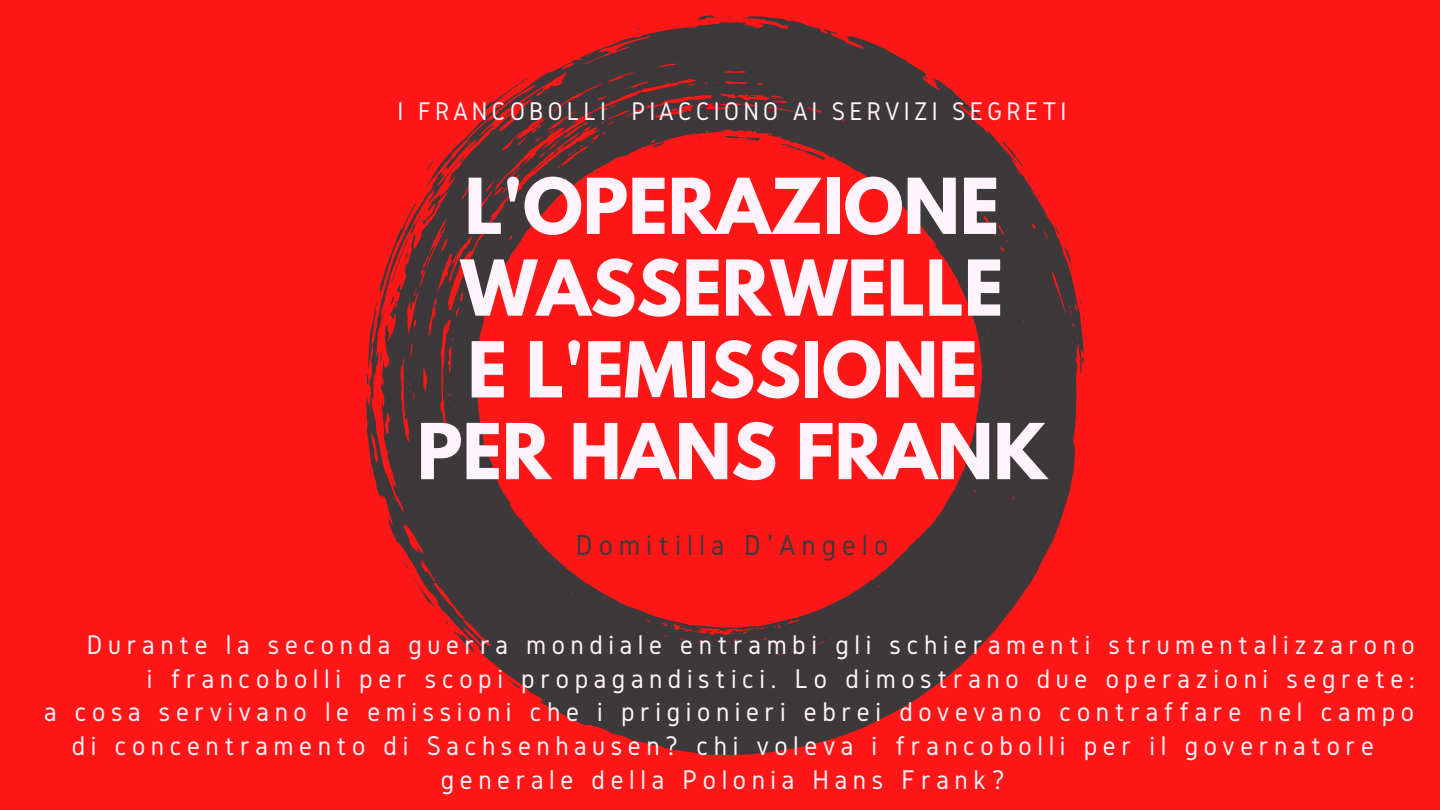
<style>
.page{position:relative;width:1440px;height:810px;background:#ff1616}
.page>*{position:absolute;margin:0;border:0;box-sizing:border-box;transform-origin:0 0}
.t1{font:700 68.2px/81.8px "League Spartan";color:#fff4fb;text-align:center}
.t2{font:30.1px "Gidole";letter-spacing:.2em;color:#3d393b}
.t3{font:28.1px "Gidole";letter-spacing:.2em;color:#fff4fb}
.t4{font:26.5px "Gidole";letter-spacing:.15em;color:#fff4fb}
</style>
<div class="page">
<svg style="left:366px;top:16px;width:718px;height:738px"></svg>
<svg style="left:724px;top:131px;width:38px;height:10px"></svg>
<svg style="left:454px;top:631px;width:21px;height:22px"></svg>
<svg style="left:427px;top:161px;width:7px;height:9px"></svg>
<svg style="left:382px;top:311px;width:3px;height:10px"></svg>
<svg style="left:379px;top:203px;width:42px;height:102px"></svg>
<svg style="left:479px;top:78px;width:49px;height:42px"></svg>
<p class="t4" style="left:398px;top:96px;width:670px">I FRANCOBOLLI PIACCIONO AI SERVIZI SEGRETI</p>
<h1 class="t1" style="left:417px;top:174px;width:631px">L'OPERAZIONE<br>WASSERWELLE<br>E L'EMISSIONE<br>PER HANS FRANK</h1>
<p class="t2" style="left:576px;top:528px;width:314px">Domitilla D'Angelo</p>
<p class="t3" style="left:87px;top:629px;width:1329px">Durante la seconda guerra mondiale entrambi gli schieramenti strumentalizzarono</p>
<p class="t3" style="left:147px;top:663px;width:1269px">i francobolli per scopi propagandistici. Lo dimostrano due operazioni segrete:</p>
<p class="t3" style="left:44px;top:696px;width:1372px">a cosa servivano le emissioni che i prigionieri ebrei dovevano contraffare nel campo</p>
<p class="t3" style="left:72px;top:730px;width:1304px">di concentramento di Sachsenhausen? chi voleva i francobolli per il governatore</p>
<p class="t3" style="left:441px;top:764px;width:566px">generale della Polonia Hans Frank?</p>
</div>
